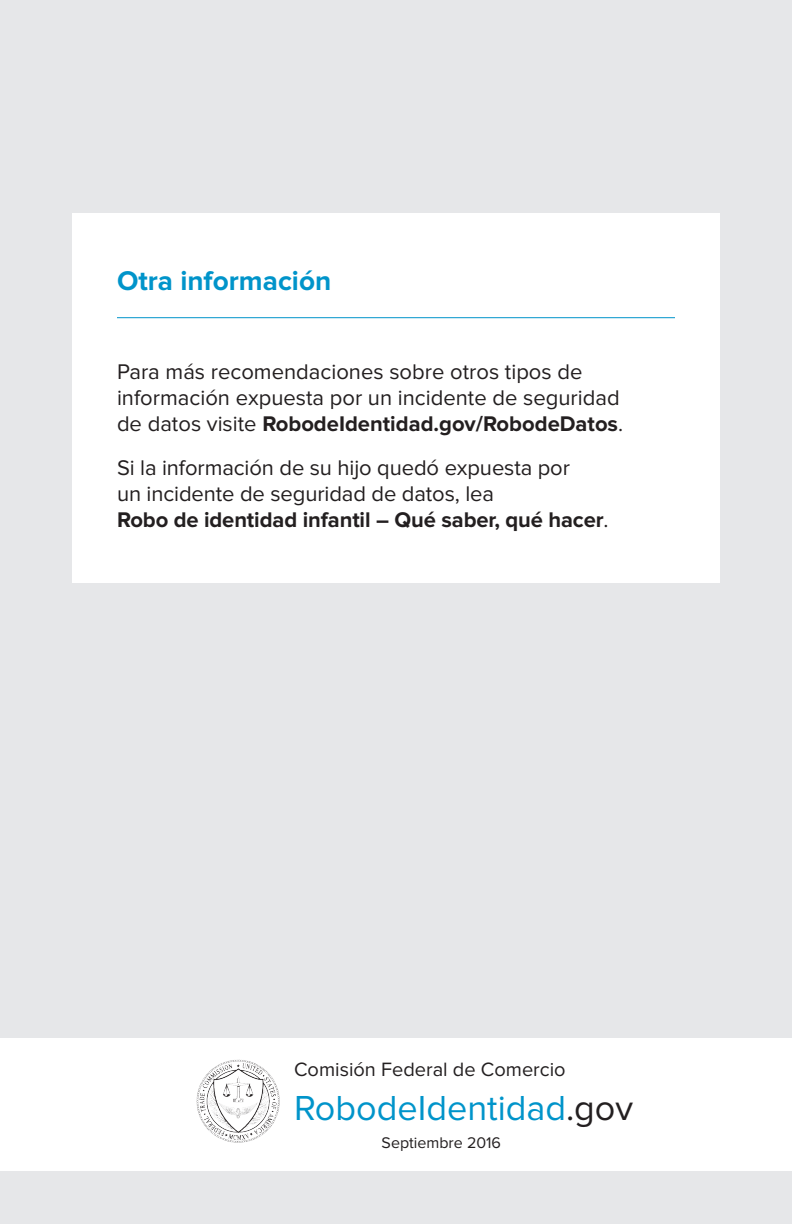
<style>
.page{position:relative;width:792px;height:1224px;background:#fff}
.page>*{position:absolute;margin:0;border:0;box-sizing:border-box;transform-origin:0 0}
.body__13pt{font:36px "Proxima Nova";color:#0094ca}
.TOC-h1{font:700 28px "Proxima Nova";color:#0094ca}
.body__13pt-2{font:22px/26px "Proxima Nova";color:#231f20}
.body__13pt-3{font:20px "Proxima Nova";color:#231f20}
.body__13pt-4{font:16px "Proxima Nova";color:#231f20}
.s1{font-weight:700}
.s2{color:#231f20}
</style>
<div class="page">
<div style="left:0;top:0;width:792px;height:1037px;background:#e6e7e9"></div>
<div style="left:0;top:1172px;width:792px;height:52px;background:#e6e7e9"></div>
<div style="left:72px;top:214px;width:648px;height:369px;background:#fff"></div>
<hr style="left:117px;top:317px;width:558px;height:1px;background:#0094ca">
<img style="left:196px;top:1059px;width:84px;height:84px">
<p class="TOC-h1" style="left:117px;top:265px;width:216px">Otra información</p>
<p class="body__13pt-2" style="left:117px;top:359px;width:508px">Para más recomendaciones sobre otros tipos de información expuesta por un incidente de seguridad de datos visite <span class="s1">RobodeIdentidad.gov/RobodeDatos</span>.</p>
<p class="body__13pt-2" style="left:117px;top:455px;width:493px">Si la información de su hijo quedó expuesta por<br>un incidente de seguridad de datos, lea<br><span class="s1">Robo de identidad infantil – Qué saber, qué hacer</span>.</p>
<p class="body__13pt-3" style="left:294px;top:1058px;width:273px">Comisión Federal de Comercio</p>
<p class="body__13pt" style="left:294px;top:1088px;width:341px">RobodeIdentidad<span class="s2">.gov</span></p>
<p class="body__13pt-4" style="left:382px;top:1134px;width:121px">Septiembre 2016</p>
</div>
